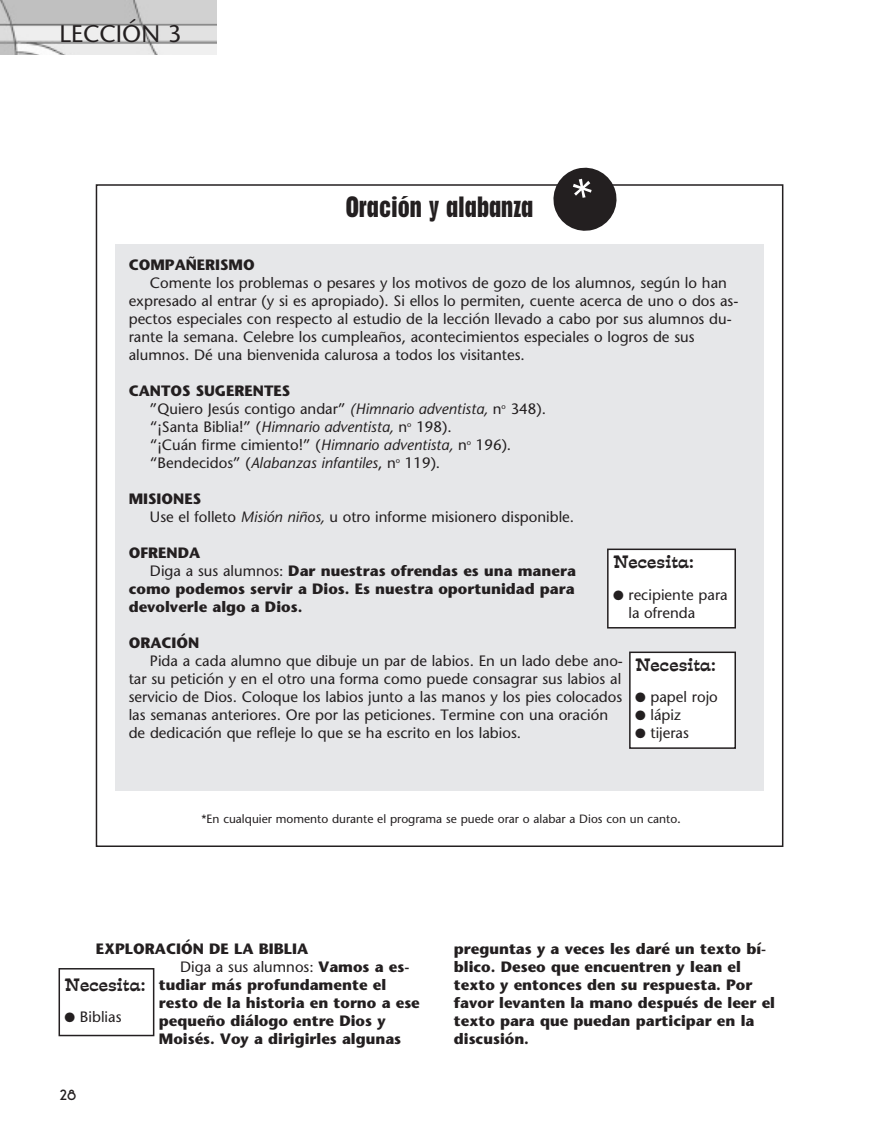
<style>
.page{position:relative;width:878px;height:1148px;background:#fff}
.page>*{position:absolute;margin:0;border:0;box-sizing:border-box;transform-origin:0 0}
.t1{font:700 condensed 27px "Placard";color:#231f20}
.t2{font:24px "Stone Sans";color:#231f20}
.t3{font:16.5px "Estro Font";color:#231f20}
.t4{font:15px/18px "Stone Sans";color:#231f20}
.t5{font:700 15px/18px "Stone Sans";color:#231f20}
.t6{font:700 15px "New Garden";color:#231f20}
.t7{font:12px "Stone Sans";color:#231f20}
.s1{font-weight:700}
.s2{font-style:italic}
.s3{font-weight:400}
.s4{font-size:13.5px}
</style>
<div class="page">
<img style="left:0;top:0;width:216px;height:54px">
<div style="left:115px;top:244px;width:648px;height:547px;background:#e6e7e9"></div>
<div style="left:607px;top:549px;width:128px;height:79px;background:#fff"></div>
<div style="left:607px;top:548px;width:129px;height:80px;border:2px solid #231f20"></div>
<div style="left:630px;top:652px;width:105px;height:96px;background:#fff"></div>
<div style="left:629px;top:651px;width:107px;height:98px;border:2px solid #231f20"></div>
<div style="left:58px;top:968px;width:96px;height:68px;border:2px solid #231f20"></div>
<svg style="left:550px;top:167px;width:70px;height:64px"></svg>
<h2 class="t2" style="left:60px;top:24px;width:123px">LECCIÓN 3</h2>
<h1 class="t1" style="left:346px;top:197px;width:189px">Oración y alabanza</h1>
<p class="t5" style="left:129px;top:257px;width:128px">COMPAÑERISMO</p>
<p class="t4" style="left:129px;top:275px;width:611px;text-indent:21px">Comente los problemas o pesares y los motivos de gozo de los alumnos, según lo han expresado al entrar (y si es apropiado). Si ellos lo permiten, cuente acerca de uno o dos as&shy;pectos especiales con respecto al estudio de la lección llevado a cabo por sus alumnos du&shy;rante la semana. Celebre los cumpleaños, acontecimientos especiales o logros de sus alumnos. Dé una bienvenida calurosa a todos los visitantes.</p>
<p class="t4" style="left:150px;top:383px;width:397px;text-indent:-21px"><span class="s1">CANTOS SUGERENTES<br></span>”Quiero Jesús contigo andar” <span class="s2">(Himnario adventista,</span> n<sup>o</sup> 348). “¡Santa Biblia!” (<span class="s2">Himnario adventista,</span> n<sup>o</sup> 198).<br>“¡Cuán firme cimiento!” (<span class="s2">Himnario adventista,</span> n<sup>o</sup> 196). “Bendecidos” (<span class="s2">Alabanzas infantiles</span>, n<sup>o</sup> 119).</p>
<p class="t4" style="left:150px;top:491px;width:425px;text-indent:-21px"><span class="s1">MISIONES<br></span>Use el folleto <span class="s2">Misión niños,</span> u otro informe misionero disponible.</p>
<p class="t5" style="left:129px;top:545px;width:73px">OFRENDA</p>
<p class="t5" style="left:150px;top:563px;width:427px"><span class="s3">Diga a sus alumnos:</span> Dar nuestras ofrendas es una manera</p>
<p class="t5" style="left:129px;top:581px;width:447px">como podemos servir a Dios. Es nuestra oportunidad para</p>
<p class="t5" style="left:129px;top:599px;width:175px">devolverle algo a Dios.</p>
<p class="t5" style="left:129px;top:635px;width:72px">ORACIÓN</p>
<p class="t4" style="left:129px;top:653px;width:495px;text-indent:21px">Pida a cada alumno que dibuje un par de labios. En un lado debe ano&shy;tar su petición y en el otro una forma como puede consagrar sus labios al servicio de Dios. Coloque los labios junto a las manos y los pies colocados las semanas anteriores. Ore por las peticiones. Termine con una oración de dedicación que refleje lo que se ha escrito en los labios.</p>
<p class="t3" style="left:613px;top:553px;width:82px">Necesita:</p>
<p class="t4" style="left:628px;top:587px;width:101px;text-indent:-15px">● recipiente para la ofrenda</p>
<p class="t3" style="left:635px;top:655px;width:82px">Necesita:</p>
<p class="t4" style="left:635px;top:689px;width:84px">● papel rojo</p>
<p class="t4" style="left:635px;top:707px;width:47px">● lápiz</p>
<p class="t4" style="left:635px;top:725px;width:55px">● tijeras</p>
<p class="t7" style="left:201px;top:813px;width:481px">*En cualquier momento durante el programa se puede orar o alabar a Dios con un canto<span class="s4">.</span></p>
<p class="t5" style="left:96px;top:941px;width:214px">EXPLORACIÓN DE LA BIBLIA</p>
<p class="t4" style="left:180px;top:959px;width:231px">Diga a sus alumnos: <span class="s1">Vamos a es-</span></p>
<p class="t5" style="left:159px;top:977px;width:229px">tudiar más profundamente el</p>
<p class="t5" style="left:159px;top:995px;width:262px">resto de la historia en torno a ese</p>
<p class="t5" style="left:159px;top:1013px;width:228px">pequeño diálogo entre Dios y</p>
<p class="t5" style="left:159px;top:1031px;width:244px">Moisés. Voy a dirigirles algunas</p>
<p class="t3" style="left:64px;top:975px;width:82px">Necesita:</p>
<p class="t4" style="left:64px;top:1009px;width:58px">● Biblias</p>
<p class="t6" style="left:60px;top:1086px;width:18px">28</p>
<p class="t5" style="left:454px;top:941px;width:323px">preguntas y a veces les daré un texto bí&shy;blico. Deseo que encuentren y lean el texto y entonces den su respuesta. Por favor levanten la mano después de leer el texto para que puedan participar en la discusión.</p>
</div>
